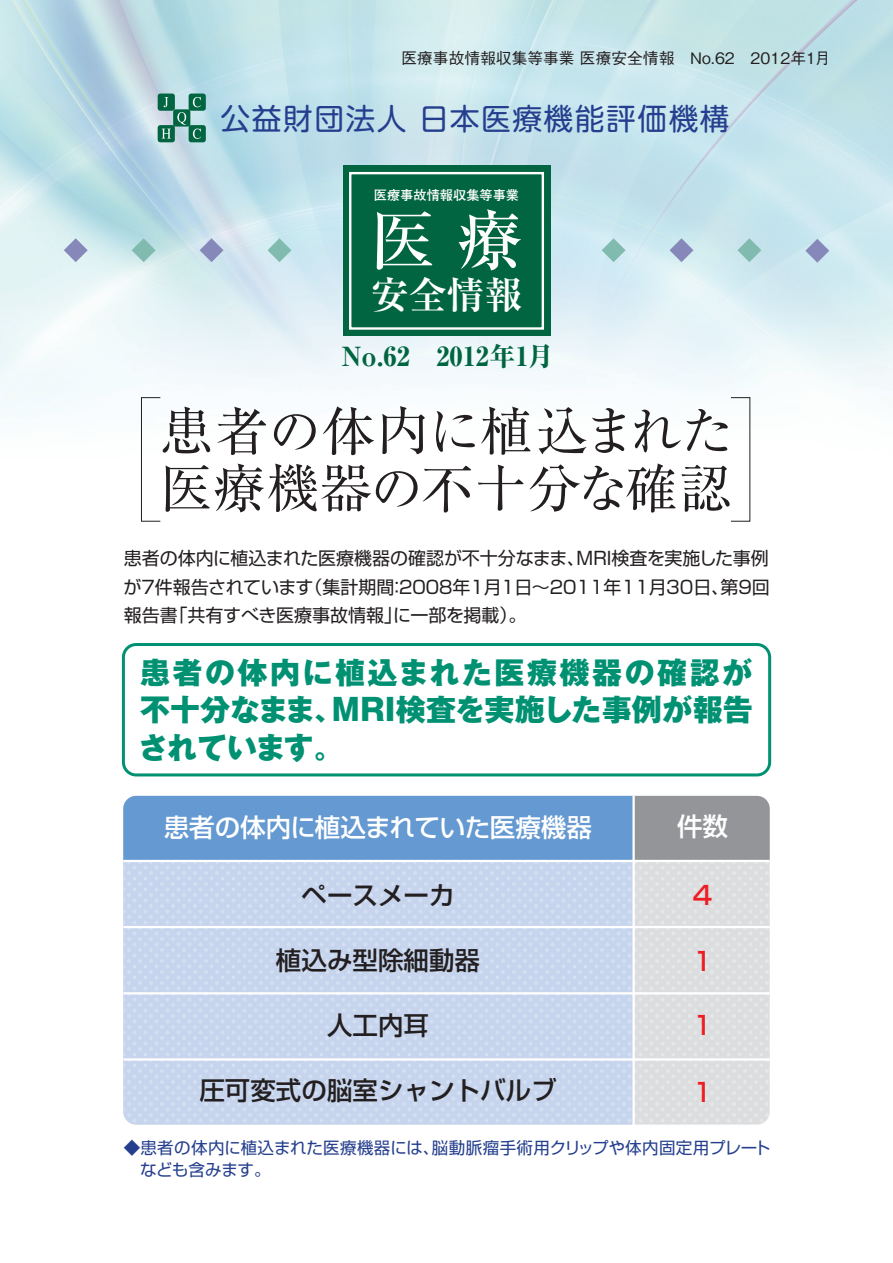
<style>
.page{position:relative;width:893px;height:1263px;background:#fff}
.page>*{position:absolute;margin:0;border:0;box-sizing:border-box;transform-origin:0 0}
.t1{font:65.4px "Ryumin Pro Medium 90 msp RKSJ H";color:#fff}
.t2{font:52.5px/57px "Ryumin Pro Regular 90 msp RKSJ H";letter-spacing:.01em;color:#231f20}
.t3{font:37.95px "Ryumin Pro Bold 90 msp RKSJ H";color:#fff}
.t4{font:30px/37.5px "Gothic MB101 Pro Heavy 90 msp RKSJ H";letter-spacing:.005em;color:#009173;text-align:justify}
.t5{font:29.85px "Shin M Go Pro Regular 90 msp RKSJ H";letter-spacing:.05em;color:#253f8e}
.t6{font:26.4px "Ryumin Pro Heavy 90 msp RKSJ H";color:#006540}
.t7{font:25.5px "Shin Go Pro Medium 90 msp RKSJ H";color:#231f20}
.t8{font:25.5px "Shin Go Pro Medium 90 msp RKSJ H";color:#fff}
.t9{font:25.5px "Shin Go Pro Medium 90 msp RKSJ H";color:#ee1d23}
.t10{font:18px/28.5px "Shin Go Pro Regular 90 msp RKSJ H";letter-spacing:-.015em;color:#231f20;text-align:justify}
.t11{font:16.5px/22.5px "Shin Go Pro Regular 90 msp RKSJ H";letter-spacing:.005em;color:#253f8e}
.t12{font:15.75px "Gothic BBB Pro Medium 90 msp RKSJ H";color:#231f20}
.t13{font:13.2px "Futo Go B101 Pro Bold 90 msp RKSJ H";color:#fff}
</style>
<div class="page">
<img style="left:0;top:0;width:893px;height:796px">
<div style="left:343px;top:165px;width:207px;height:171px;background:#006540"></div>
<div style="left:349px;top:172px;width:195px;height:158px;border:2px solid #fff"></div>
<svg style="left:602px;top:238px;width:23px;height:24px"></svg>
<svg style="left:669px;top:238px;width:24px;height:24px"></svg>
<svg style="left:805px;top:239px;width:24px;height:24px"></svg>
<svg style="left:737px;top:238px;width:24px;height:24px"></svg>
<svg style="left:132px;top:238px;width:24px;height:24px"></svg>
<svg style="left:200px;top:238px;width:23px;height:24px"></svg>
<svg style="left:64px;top:238px;width:24px;height:24px"></svg>
<svg style="left:267px;top:238px;width:24px;height:24px"></svg>
<div style="left:122px;top:643px;width:649px;height:133px;border:3px solid #009173;border-radius:13px"></div>
<svg style="left:158px;top:94px;width:48px;height:48px;background:#5b9c8b"></svg>
<div style="left:123px;top:796px;width:647px;height:329px;background:#dcdddf;border-radius:13px"></div>
<svg style="left:123px;top:862px;width:509px;height:263px;background:#c8d7ed"></svg>
<svg style="left:123px;top:796px;width:647px;height:64px;background:#6f98c5"></svg>
<hr style="left:123px;top:860px;width:647px;height:2px;background:#fff">
<hr style="left:632px;top:796px;width:3px;height:330px;background:#fff">
<hr style="left:123px;top:926px;width:647px;height:2px;background:#fff">
<hr style="left:123px;top:992px;width:647px;height:2px;background:#fff">
<hr style="left:123px;top:1058px;width:647px;height:3px;background:#fff">
<div style="left:141px;top:397px;width:20px;height:125px;border:1px solid #231f20"></div>
<p class="t12" style="left:401px;top:52px;width:431px">医療事故情報収集等事業 医療安全情報　No.62　2012年1月</p>
<h3 class="t5" style="left:221px;top:107px;width:511px">公益財団法人 日本医療機能評価機構</h3>
<p class="t13" style="left:374px;top:190px;width:147px">医療事故情報収集等事業</p>
<h1 class="t1" style="left:370px;top:215px;width:154px">医 療</h1>
<h3 class="t3" style="left:371px;top:280px;width:153px">安全情報</h3>
<h3 class="t6" style="left:341px;top:347px;width:214px">No.62　2012年1月</h3>
<h2 class="t2" style="left:160px;top:410px;width:574px">患者の体内に植込まれた医療機器の不十分な確認</h2>
<p class="t10" style="left:124px;top:546px;width:648px">患者の体内に植込まれた医療機器の確認が不十分なまま、ＭＲＩ検査を実施した事例が７件報告されています（集計期間：２００８年１月１日～２０１1年11月30日、第９回報告書「共有すべき医療事故情報」に一部を掲載）。</p>
<h3 class="t4" style="left:139px;top:658px;width:616px">患者の体内に植込まれた医療機器の確認が不十分なまま、ＭＲＩ検査を実施した事例が報告されています。</h3>
<h3 class="t8" style="left:164px;top:818px;width:430px">患者の体内に植込まれていた医療機器</h3>
<h3 class="t8" style="left:677px;top:817px;width:53px">件数</h3>
<h3 class="t7" style="left:301px;top:886px;width:155px">ペースメーカ</h3>
<h3 class="t9" style="left:690px;top:885px;width:27px">４</h3>
<h3 class="t7" style="left:276px;top:951px;width:206px">植込み型除細動器</h3>
<h3 class="t9" style="left:690px;top:951px;width:27px">１</h3>
<h3 class="t7" style="left:327px;top:1016px;width:104px">人工内耳</h3>
<h3 class="t9" style="left:690px;top:1016px;width:27px">１</h3>
<h3 class="t7" style="left:199px;top:1081px;width:359px">圧可変式の脳室シャントバルブ</h3>
<h3 class="t9" style="left:690px;top:1083px;width:27px">１</h3>
<p class="t11" style="left:140px;top:1138px;width:632px;text-indent:-16px">◆患者の体内に植込まれた医療機器には、脳動脈瘤手術用クリップや体内固定用プレートなども含みます。</p>
</div>
